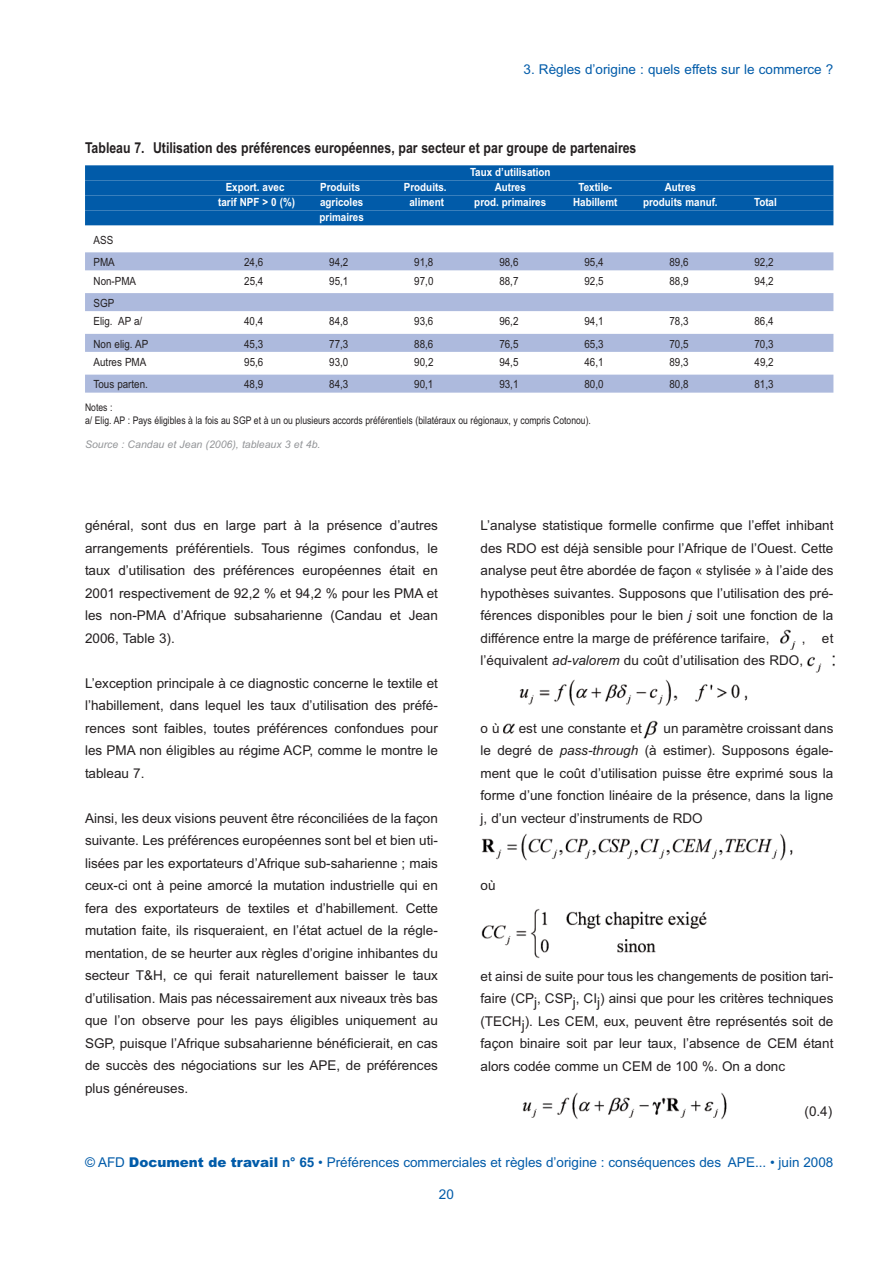
<style>
.page{position:relative;width:893px;height:1263px;background:#fff}
.page>*{position:absolute;margin:0;border:0;box-sizing:border-box;transform-origin:0 0}
.t1{font:700 15px "Arial Narrow";color:#231f20}
.t2{font:13.5px/22.5px "Arial";color:#231f20;text-align:justify}
.t3{font:13.5px "Arial";color:#015ba9}
.t4{font:11.25px/22.2px "Arial Narrow";color:#231f20;scale:1.06 1}
.t5{font:700 11.25px "Arial Narrow";color:#fff;scale:1.06 1}
.t6{font:10.5px/12.6px "Arial Narrow";color:#231f20}
.t7{font:italic 10.5px "Arial";color:#939598}
.s1{font-style:italic}
.s2{font-weight:900}
.s3{font-weight:700}
</style>
<div class="page">
<div style="left:85px;top:165px;width:748px;height:15px;background:#015ba9"></div>
<div style="left:85px;top:180px;width:748px;height:15px;background:#015ba9"></div>
<div style="left:85px;top:195px;width:748px;height:15px;background:#015ba9"></div>
<div style="left:85px;top:210px;width:748px;height:15px;background:#015ba9"></div>
<div style="left:85px;top:252px;width:748px;height:18px;background:#adbadd"></div>
<div style="left:85px;top:293px;width:748px;height:18px;background:#adbadd"></div>
<div style="left:85px;top:334px;width:748px;height:18px;background:#adbadd"></div>
<div style="left:85px;top:375px;width:748px;height:18px;background:#adbadd"></div>
<img style="left:780px;top:629px;width:16px;height:21px">
<img style="left:807px;top:655px;width:28px;height:18px">
<img style="left:519px;top:679px;width:229px;height:27px">
<img style="left:481px;top:833px;width:312px;height:28px">
<img style="left:481px;top:909px;width:226px;height:49px">
<img style="left:522px;top:1092px;width:205px;height:28px">
<img style="left:503px;top:723px;width:12px;height:11px">
<img style="left:643px;top:720px;width:15px;height:19px">
<p class="t3" style="left:524px;top:61px;width:311px">3. Règles d’origine : quels effets sur le commerce ?</p>
<p class="t1" style="left:85px;top:139px;width:553px">Tableau 7. Utilisation des préférences européennes, par secteur et par groupe de partenaires</p>
<p class="t5" style="left:470px;top:166px;width:77px">Taux d’utilisation</p>
<p class="t5" style="left:226px;top:181px;width:57px">Export. avec</p>
<p class="t5" style="left:320px;top:181px;width:39px">Produits</p>
<p class="t5" style="left:404px;top:181px;width:42px">Produits.</p>
<p class="t5" style="left:495px;top:181px;width:31px">Autres</p>
<p class="t5" style="left:578px;top:181px;width:33px">Textile-</p>
<p class="t5" style="left:665px;top:181px;width:31px">Autres</p>
<p class="t5" style="left:218px;top:196px;width:74px">tarif NPF &gt; 0 (%)</p>
<p class="t5" style="left:320px;top:196px;width:42px">agricoles</p>
<p class="t5" style="left:409px;top:196px;width:34px">aliment</p>
<p class="t5" style="left:474px;top:196px;width:69px">prod. primaires</p>
<p class="t5" style="left:573px;top:196px;width:43px">Habillemt</p>
<p class="t5" style="left:643px;top:196px;width:72px">produits manuf.</p>
<p class="t5" style="left:754px;top:196px;width:23px">Total</p>
<p class="t5" style="left:320px;top:211px;width:43px">primaires</p>
<p class="t4" style="left:94px;top:229px;width:22px">ASS<br>PMA</p>
<p class="t4" style="left:244px;top:251px;width:20px">24,6</p>
<p class="t4" style="left:329px;top:251px;width:20px">94,2</p>
<p class="t4" style="left:414px;top:251px;width:20px">91,8</p>
<p class="t4" style="left:499px;top:251px;width:20px">98,6</p>
<p class="t4" style="left:584px;top:251px;width:20px">95,4</p>
<p class="t4" style="left:669px;top:251px;width:20px">89,6</p>
<p class="t4" style="left:754px;top:251px;width:20px">92,2</p>
<p class="t4" style="left:94px;top:270px;width:42px">Non-PMA</p>
<p class="t4" style="left:244px;top:270px;width:20px">25,4</p>
<p class="t4" style="left:329px;top:270px;width:20px">95,1</p>
<p class="t4" style="left:414px;top:270px;width:20px">97,0</p>
<p class="t4" style="left:499px;top:270px;width:20px">88,7</p>
<p class="t4" style="left:584px;top:270px;width:20px">92,5</p>
<p class="t4" style="left:669px;top:270px;width:20px">88,9</p>
<p class="t4" style="left:754px;top:270px;width:20px">94,2</p>
<p class="t4" style="left:94px;top:294px;width:48px;line-height:18.5px">SGP<br>Elig. AP a/</p>
<p class="t4" style="left:244px;top:310px;width:20px">40,4</p>
<p class="t4" style="left:329px;top:310px;width:20px">84,8</p>
<p class="t4" style="left:414px;top:310px;width:20px">93,6</p>
<p class="t4" style="left:499px;top:310px;width:20px">96,2</p>
<p class="t4" style="left:584px;top:310px;width:20px">94,1</p>
<p class="t4" style="left:669px;top:310px;width:20px">78,3</p>
<p class="t4" style="left:754px;top:310px;width:20px">86,4</p>
<p class="t4" style="left:94px;top:333px;width:53px">Non elig. AP</p>
<p class="t4" style="left:244px;top:333px;width:20px">45,3</p>
<p class="t4" style="left:329px;top:333px;width:20px">77,3</p>
<p class="t4" style="left:414px;top:333px;width:20px">88,6</p>
<p class="t4" style="left:499px;top:333px;width:20px">76,5</p>
<p class="t4" style="left:584px;top:333px;width:20px">65,3</p>
<p class="t4" style="left:669px;top:333px;width:20px">70,5</p>
<p class="t4" style="left:754px;top:333px;width:20px">70,3</p>
<p class="t4" style="left:94px;top:351px;width:51px">Autres PMA</p>
<p class="t4" style="left:244px;top:351px;width:20px">95,6</p>
<p class="t4" style="left:329px;top:351px;width:20px">93,0</p>
<p class="t4" style="left:414px;top:351px;width:20px">90,2</p>
<p class="t4" style="left:499px;top:351px;width:20px">94,5</p>
<p class="t4" style="left:584px;top:351px;width:20px">46,1</p>
<p class="t4" style="left:669px;top:351px;width:20px">89,3</p>
<p class="t4" style="left:754px;top:351px;width:20px">49,2</p>
<p class="t4" style="left:94px;top:373px;width:53px">Tous parten.</p>
<p class="t4" style="left:244px;top:373px;width:20px">48,9</p>
<p class="t4" style="left:329px;top:373px;width:20px">84,3</p>
<p class="t4" style="left:414px;top:373px;width:20px">90,1</p>
<p class="t4" style="left:499px;top:373px;width:20px">93,1</p>
<p class="t4" style="left:584px;top:373px;width:20px">80,0</p>
<p class="t4" style="left:669px;top:373px;width:20px">80,8</p>
<p class="t4" style="left:754px;top:373px;width:20px">81,3</p>
<p class="t6" style="left:85px;top:401px;width:507px">Notes :<br>a/ Elig. AP : Pays éligibles à la fois au SGP et à un ou plusieurs accords préférentiels (bilatéraux ou régionaux, y compris Cotonou).</p>
<p class="t7" style="left:85px;top:438px;width:237px">Source : Candau et Jean (2006), tableaux 3 et 4b.</p>
<p class="t2" style="left:85px;top:514px;width:354px">général, sont dus en large part à la présence d’autres arrangements préférentiels. Tous régimes confondus, le taux d’utilisation des préférences européennes était en 2001 respectivement de 92,2 % et 94,2 % pour les PMA et les non-PMA d’Afrique subsaharienne (Candau et Jean 2006, Table 3).</p>
<p class="t2" style="left:85px;top:672px;width:354px">L’exception principale à ce diagnostic concerne le textile et l’habillement, dans lequel les taux d’utilisation des préfé&shy;rences sont faibles, toutes préférences confondues pour les PMA non éligibles au régime ACP, comme le montre le tableau 7.</p>
<p class="t2" style="left:85px;top:807px;width:354px">Ainsi, les deux visions peuvent être réconciliées de la façon suivante. Les préférences européennes sont bel et bien uti&shy;lisées par les exportateurs d’Afrique sub-saharienne ; mais ceux-ci ont à peine amorcé la mutation industrielle qui en fera des exportateurs de textiles et d’habillement. Cette mutation faite, ils risqueraient, en l’état actuel de la régle&shy;mentation, de se heurter aux règles d’origine inhibantes du secteur T&amp;H, ce qui ferait naturellement baisser le taux d’utilisation. Mais pas nécessairement aux niveaux très bas que l’on observe pour les pays éligibles uniquement au SGP, puisque l’Afrique subsaharienne bénéficierait, en cas de succès des négociations sur les APE, de préférences plus généreuses.</p>
<p class="t2" style="left:480px;top:514px;width:354px">L’analyse statistique formelle confirme que l’effet inhibant des RDO est déjà sensible pour l’Afrique de l’Ouest. Cette analyse peut être abordée de façon « stylisée » à l’aide des hypothèses suivantes. Supposons que l’utilisation des pré&shy;férences disponibles pour le bien <span class="s1">j</span> soit une fonction de la différence entre la marge de préférence tarifaire,</p>
<p class="t2" style="left:480px;top:627px;width:354px;text-indent:321px">, et l’équivalent <span class="s1">ad-valorem</span> du coût d’utilisation des RDO,</p>
<p class="t2" style="left:480px;top:717px;width:354px;text-indent:183px">un paramètre croissant dans le degré de <span class="s1">pass-through</span> (à estimer). Supposons égale&shy;ment que le coût d’utilisation puisse être exprimé sous la forme d’une fonction linéaire de la présence, dans la ligne j, d’un vecteur d’instruments de RDO</p>
<p class="t2" style="left:480px;top:717px;width:21px">o ù</p>
<p class="t2" style="left:519px;top:717px;width:124px">est une constante et</p>
<p class="t2" style="left:480px;top:874px;width:17px">où</p>
<p class="t2" style="left:480px;top:964px;width:354px">et ainsi de suite pour tous les changements de position tari&shy;faire (CPj, CSPj, CIj) ainsi que pour les critères techniques (TECHj). Les CEM, eux, peuvent être représentés soit de façon binaire soit par leur taux, l’absence de CEM étant alors codée comme un CEM de 100 %. On a donc</p>
<p class="t2" style="left:804px;top:1099px;width:29px">(0.4)</p>
<p class="t3" style="left:85px;top:1154px;width:750px">© AFD <span class="s2">Document de travail</span> <span class="s3">n° 65</span> • Préférences commerciales et règles d’origine : conséquences des APE... • juin 2008</p>
<p class="t3" style="left:439px;top:1186px;width:17px">20</p>
</div>
